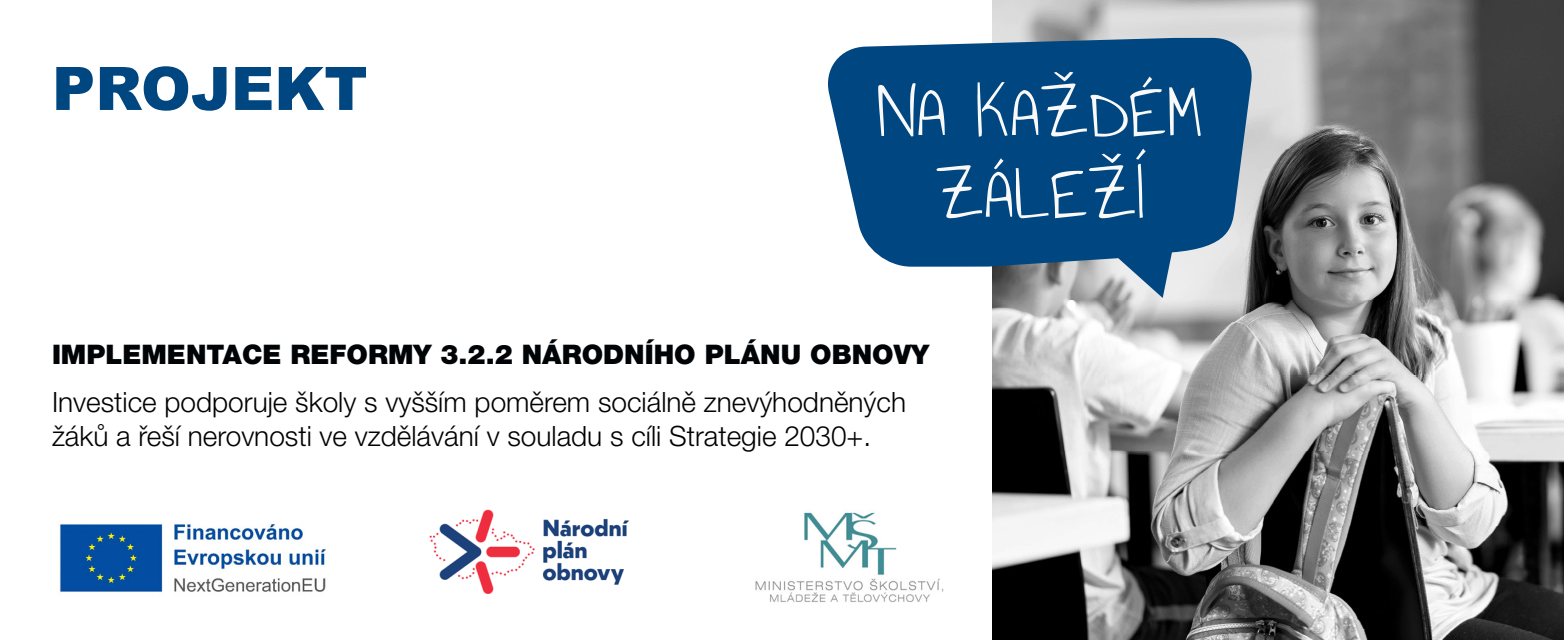
<style>
.page{position:relative;width:1564px;height:640px;background:#fff}
.page>*{position:absolute;margin:0;border:0;box-sizing:border-box;transform-origin:0 0}
.t1{font:76.2px/81.7px "Annie Use Your Telescope";color:#f9f9f9;text-align:center}
.t2{font:900 60px "Arial";color:#004680}
.t3{font:300 28px/33.6px "Helvetica Neue LT Pro";color:#020202}
.t4{font:900 27px "Helvetica Neue LT Pro";color:#000407}
</style>
<div class="page">
<img style="left:992px;top:0;width:572px;height:640px">
<img style="left:59px;top:524px;width:267px;height:68px">
<img style="left:429px;top:509px;width:201px;height:85px">
<img style="left:755px;top:512px;width:189px;height:90px">
<svg style="left:828px;top:38px;width:425px;height:260px;background:#2e6593"></svg>
<h2 class="t2" style="left:52px;top:45px;width:317px">PROJEKT</h2>
<h1 class="t1" style="left:877px;top:72px;width:326px">NA KAŽDÉM<br>ZÁLEŽÍ</h1>
<p class="t4" style="left:52px;top:338px;width:879px">IMPLEMENTACE REFORMY 3.2.2 NÁRODNÍHO PLÁNU OBNOVY</p>
<p class="t3" style="left:52px;top:385px;width:856px">Investice podporuje školy s vyšším poměrem sociálně znevýhodněných žáků a řeší nerovnosti ve vzdělávání v souladu s cíli Strategie 2030+.</p>
</div>
